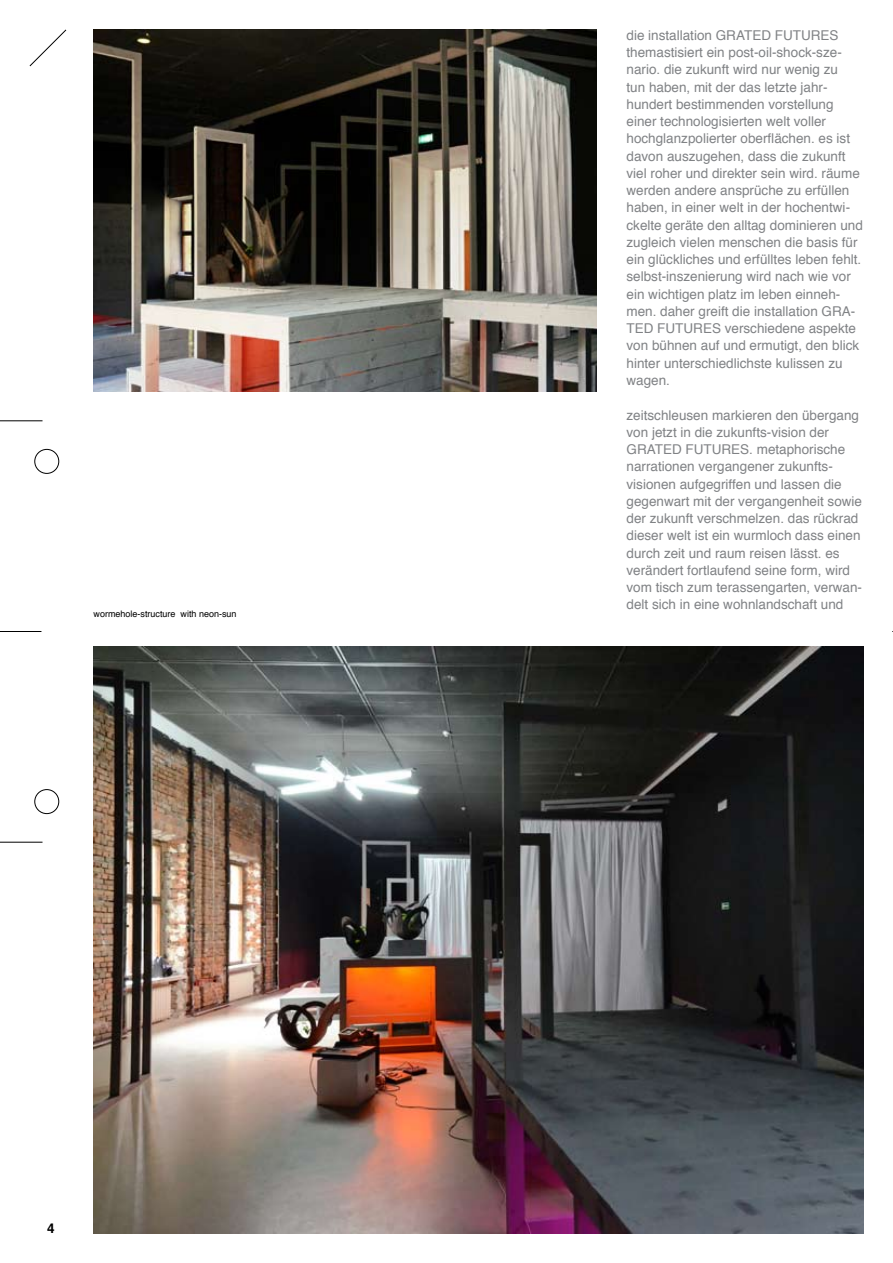
<style>
.page{position:relative;width:893px;height:1263px;background:#fff}
.page>*{position:absolute;margin:0;border:0;box-sizing:border-box;transform-origin:0 0}
.t1{font:13.5px/17.2px "Helvetica";color:#808285}
.t2{font:700 13.5px "Helvetica";color:#000}
.t3{font:9px "Helvetica";color:#000}
</style>
<div class="page">
<div style="left:35px;top:789px;width:24px;height:25px;border:1px solid #000;border-radius:50%"></div>
<div style="left:35px;top:449px;width:24px;height:25px;border:1px solid #000;border-radius:50%"></div>
<hr style="left:0;top:631px;width:41px;height:1px;background:#000">
<hr style="left:0;top:421px;width:43px;height:1px;background:#000">
<hr style="left:0;top:842px;width:43px;height:1px;background:#000">
<svg style="left:29px;top:29px;width:38px;height:38px"></svg>
<img style="left:94px;top:646px;width:769px;height:587px">
<img style="left:94px;top:30px;width:503px;height:361px">
<p class="t3" style="left:94px;top:606px;width:145px">wormehole-structure with neon-sun</p>
<p class="t2" style="left:47px;top:1217px;width:9px">4</p>
<p class="t1" style="left:626px;top:27px;width:238px">die installation GRATED FUTURES themastisiert ein post-oil-shock-sze&shy;nario. die zukunft wird nur wenig zu<br>tun haben, mit der das letzte jahr&shy;hundert bestimmenden vorstellung einer technologisierten welt voller hochglanzpolierter oberflächen. es ist davon auszugehen, dass die zukunft viel roher und direkter sein wird. räume werden andere ansprüche zu erfüllen haben, in einer welt in der hochentwi&shy;ckelte geräte den alltag dominieren und zugleich vielen menschen die basis für ein glückliches und erfülltes leben fehlt. selbst-inszenierung wird nach wie vor ein wichtigen platz im leben einneh&shy;men. daher greift die installation GRA-TED FUTURES verschiedene aspekte von bühnen auf und ermutigt, den blick hinter unterschiedlichste kulissen zu wagen.</p>
<p class="t1" style="left:626px;top:407px;width:237px">zeitschleusen markieren den übergang von jetzt in die zukunfts-vision der GRATED FUTURES. metaphorische narrationen vergangener zukunfts&shy;visionen aufgegriffen und lassen die gegenwart mit der vergangenheit sowie der zukunft verschmelzen. das rückrad dieser welt ist ein wurmloch dass einen durch zeit und raum reisen lässt. es verändert fortlaufend seine form, wird vom tisch zum terassengarten, verwan&shy;delt sich in eine wohnlandschaft und</p>
</div>
